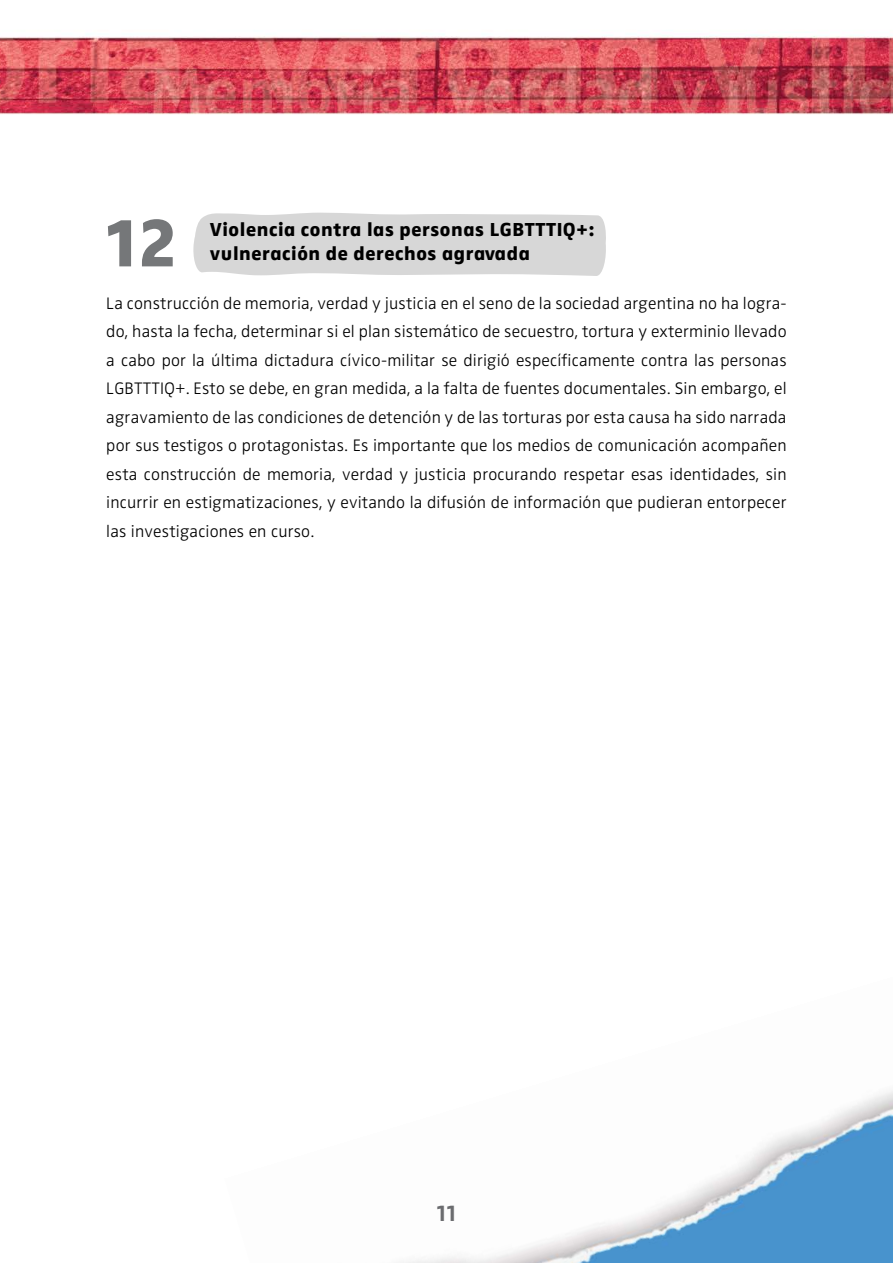
<style>
.page{position:relative;width:893px;height:1263px;background:#fff}
.page>*{position:absolute;margin:0;border:0;box-sizing:border-box;transform-origin:0 0}
.t1{font:72px "Zwo Alt LF w 7";color:#757779}
.t2{font:700 22.5px "Mollen Personal Use";color:#6b6c6f}
.t3{font:19.5px/24px "Zwo Alt LF w 7";letter-spacing:.03em;color:#000}
.t4{font:17.25px/28.5px "Zwo LF w 2";letter-spacing:.01em;color:#000;text-align:justify}
</style>
<div class="page">
<img style="left:403px;top:1091px;width:490px;height:172px">
<img style="left:0;top:34px;width:893px;height:81px">
<div style="left:193px;top:213px;width:413px;height:63px;background:#d7d7d7"></div>
<h1 class="t1" style="left:106px;top:200px;width:72px">12</h1>
<p class="t3" style="left:210px;top:218px;width:386px">Violencia contra las personas LGBTTTIQ+: vulneración de derechos agravada</p>
<p class="t4" style="left:106px;top:289px;width:682px">La construcción de memoria, verdad y justicia en el seno de la sociedad argentina no ha logra&shy;do, hasta la fecha, determinar si el plan sistemático de secuestro, tortura y exterminio llevado a cabo por la última dictadura cívico-militar se dirigió específicamente contra las personas LGBTTTIQ+. Esto se debe, en gran medida, a la falta de fuentes documentales. Sin embargo, el agravamiento de las condiciones de detención y de las torturas por esta causa ha sido narrada por sus testigos o protagonistas. Es importante que los medios de comunicación acompañen esta construcción de memoria, verdad y justicia procurando respetar esas identidades, sin incurrir en estigmatizaciones, y evitando la difusión de información que pudieran entorpecer las investigaciones en curso.</p>
<h2 class="t2" style="left:436px;top:1200px;width:21px">11</h2>
</div>
